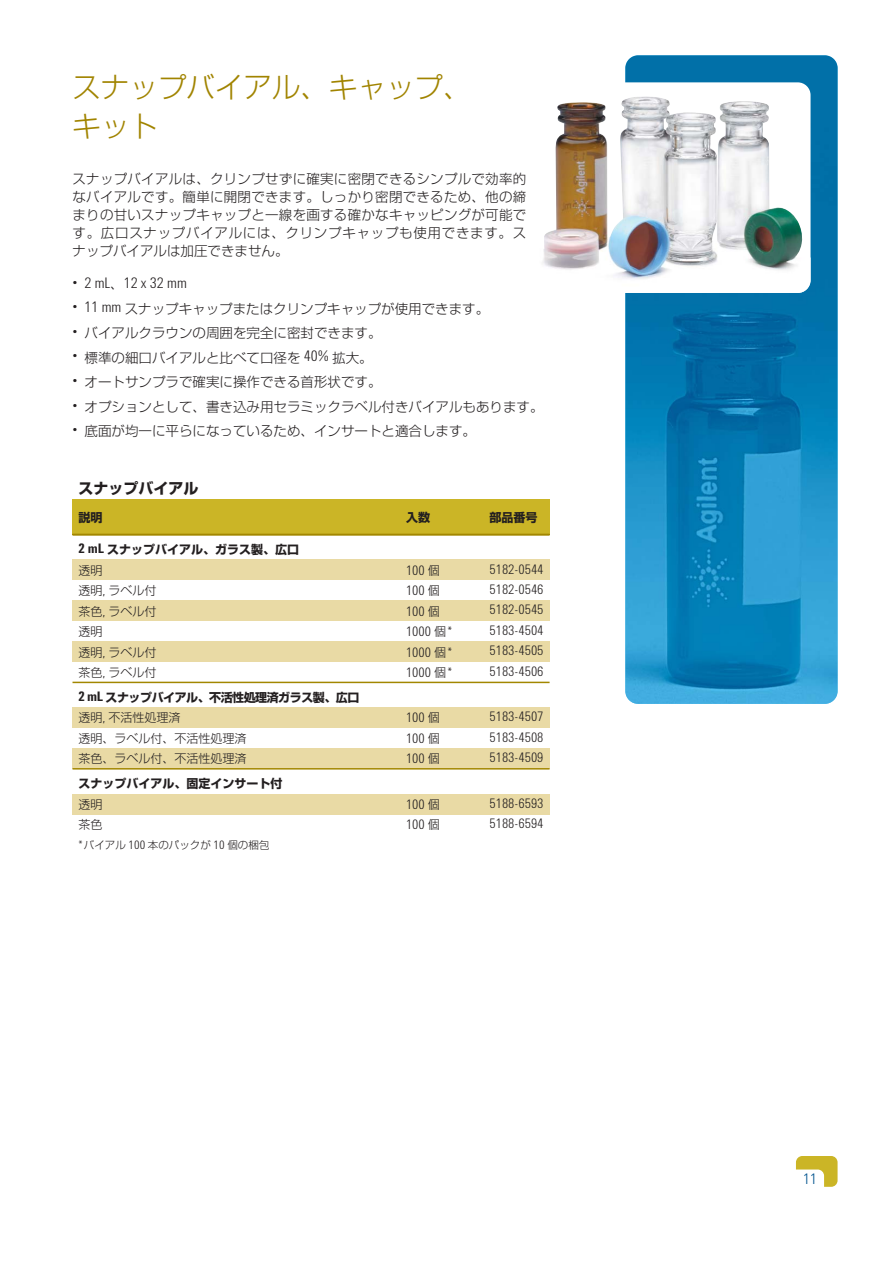
<style>
.page{position:relative;width:893px;height:1263px;background:#fff}
.page>*{position:absolute;margin:0;border:0;box-sizing:border-box;transform-origin:0 0}
.t1{font:300 28.5px/39px "Shin Go Pro";color:#a18400}
.t2{font:300 15px "Agilent Cond";color:#231f20}
.t3{font:700 15px "Shin Go Pro";color:#231f20}
.t4{font:300 15px "Agilent Cond";color:#00538e}
.t5{font:300 13.5px/18px "Shin Go Pro";color:#231f20;text-align:justify}
.t6{font:300 13.5px "Agilent Cond";color:#231f20}
.t7{font:300 12px "Shin Go Pro";color:#231f20}
.t8{font:700 12px/20.5px "Shin Go Pro";color:#231f20}
.t9{font:700 12px/20.5px "Shin Go Pro";letter-spacing:-.04em;color:#231f20}
.t10{font:300 10.5px "Shin Go Pro";color:#231f20}
.s1{font-family:"Agilent Cond";font-size:15px}
.s2{font-family:"Agilent Cond";font-size:13.5px}
.s3{font-weight:300}
.s4{font-family:"Shin Go Pro";font-size:12px}
.s5{font-family:"Agilent Cond";font-weight:300;font-size:13.5px}
.s6{font-family:"Agilent Cond";font-size:12px}
</style>
<div class="page">
<img style="left:625px;top:55px;width:212px;height:649px;border-radius:13px">
<div style="left:536px;top:82px;width:274px;height:211px;background:#fff;border-radius:13px"></div>
<img style="left:542px;top:96px;width:268px;height:197px">
<div style="left:796px;top:1156px;width:41px;height:31px;background:#cbb526;border-radius:6px"></div>
<div style="left:782px;top:1170px;width:42px;height:30px;background:#fff;border-radius:6px"></div>
<div style="left:73px;top:499px;width:360px;height:36px;background:#cbb526"></div>
<div style="left:406px;top:499px;width:90px;height:36px;background:#cbb526"></div>
<div style="left:489px;top:499px;width:60px;height:36px;background:#cbb526"></div>
<div style="left:73px;top:560px;width:360px;height:20px;background:#e9daa5"></div>
<div style="left:406px;top:560px;width:90px;height:20px;background:#e9daa5"></div>
<div style="left:489px;top:560px;width:60px;height:20px;background:#e9daa5"></div>
<div style="left:73px;top:601px;width:360px;height:20px;background:#e9daa5"></div>
<div style="left:406px;top:601px;width:90px;height:20px;background:#e9daa5"></div>
<div style="left:489px;top:601px;width:60px;height:20px;background:#e9daa5"></div>
<div style="left:73px;top:641px;width:360px;height:21px;background:#e9daa5"></div>
<div style="left:406px;top:641px;width:90px;height:21px;background:#e9daa5"></div>
<div style="left:489px;top:641px;width:60px;height:21px;background:#e9daa5"></div>
<div style="left:73px;top:707px;width:360px;height:21px;background:#e9daa5"></div>
<div style="left:406px;top:707px;width:90px;height:21px;background:#e9daa5"></div>
<div style="left:489px;top:707px;width:60px;height:21px;background:#e9daa5"></div>
<div style="left:73px;top:748px;width:360px;height:21px;background:#e9daa5"></div>
<div style="left:406px;top:748px;width:90px;height:21px;background:#e9daa5"></div>
<div style="left:489px;top:748px;width:60px;height:21px;background:#e9daa5"></div>
<div style="left:73px;top:794px;width:360px;height:20px;background:#e9daa5"></div>
<div style="left:406px;top:794px;width:90px;height:20px;background:#e9daa5"></div>
<div style="left:489px;top:794px;width:60px;height:20px;background:#e9daa5"></div>
<hr style="left:73px;top:534px;width:476px;height:1px;background:#a28700">
<hr style="left:73px;top:682px;width:476px;height:1px;background:#a28700">
<hr style="left:73px;top:768px;width:476px;height:2px;background:#a28700">
<h1 class="t1" style="left:73px;top:72px;width:400px">スナップバイアル、キャップ、キット</h1>
<p class="t5" style="left:73px;top:172px;width:455px">スナップバイアルは、クリンプせずに確実に密閉できるシンプルで効率的なバイアルです。簡単に開閉できます。しっかり密閉できるため、他の締まりの甘いスナップキャップと一線を画する確かなキャッピングが可能です。広口スナップバイアルには、クリンプキャップも使用できます。スナップバイアルは加圧できません。</p>
<p class="t2" style="left:73px;top:277px;width:116px">• 2 mL<sub>、</sub>12 x 32 mm</p>
<p class="t5" style="left:73px;top:302px;width:418px"><span class="s1">• 11 mm</span> スナップキャップまたはクリンプキャップが使用できます。</p>
<p class="t5" style="left:73px;top:326px;width:310px"><span class="s1">•</span> バイアルクラウンの周囲を完全に密封できます。</p>
<p class="t5" style="left:73px;top:351px;width:302px"><span class="s1">•</span> 標準の細口バイアルと比べて口径を <span class="s1">40%</span> 拡大。</p>
<p class="t5" style="left:73px;top:375px;width:310px"><span class="s1">•</span> オートサンプラで確実に操作できる首形状です。</p>
<p class="t5" style="left:73px;top:400px;width:472px"><span class="s1">•</span> オプションとして、書き込み用セラミックラベル付きバイアルもあります。</p>
<p class="t5" style="left:73px;top:424px;width:405px"><span class="s1">•</span> 底面が均一に平らになっているため、インサートと適合します。</p>
<p class="t3" style="left:79px;top:482px;width:121px">スナップバイアル</p>
<p class="t8" style="left:79px;top:509px;width:25px">説明</p>
<p class="t8" style="left:406px;top:509px;width:25px">入数</p>
<p class="t8" style="left:489px;top:509px;width:49px">部品番号</p>
<p class="t8" style="left:79px;top:541px;width:222px"><span class="s2">2 mL</span> スナップバイアル、ガラス製、広口<span class="s3">透明</span></p>
<p class="t6" style="left:406px;top:565px;width:35px">100 <span class="s4">個</span></p>
<p class="t6" style="left:489px;top:564px;width:56px">5182-0544</p>
<p class="t7" style="left:79px;top:586px;width:79px">透明<span class="s2">,</span> ラベル付</p>
<p class="t6" style="left:406px;top:585px;width:35px">100 <span class="s4">個</span></p>
<p class="t6" style="left:489px;top:584px;width:56px">5182-0546</p>
<p class="t7" style="left:79px;top:607px;width:79px">茶色<span class="s2">,</span> ラベル付</p>
<p class="t6" style="left:406px;top:606px;width:35px">100 <span class="s4">個</span></p>
<p class="t6" style="left:489px;top:605px;width:56px">5182-0545</p>
<p class="t7" style="left:79px;top:627px;width:25px">透明</p>
<p class="t6" style="left:406px;top:626px;width:48px">1000 <span class="s4">個</span>*</p>
<p class="t6" style="left:489px;top:625px;width:56px">5183-4504</p>
<p class="t7" style="left:79px;top:648px;width:79px">透明<span class="s2">,</span> ラベル付</p>
<p class="t6" style="left:406px;top:647px;width:48px">1000 <span class="s4">個</span>*</p>
<p class="t6" style="left:489px;top:646px;width:56px">5183-4505</p>
<p class="t7" style="left:79px;top:668px;width:79px">茶色<span class="s2">,</span> ラベル付</p>
<p class="t6" style="left:406px;top:667px;width:48px">1000 <span class="s4">個</span>*</p>
<p class="t6" style="left:489px;top:666px;width:56px">5183-4506</p>
<p class="t9" style="left:79px;top:689px;width:282px"><span class="s2">2 mL</span> スナップバイアル、不活性処理済ガラス製、広口<span class="s3">透明</span><span class="s5">,</span> <span class="s3">不活性処理済</span></p>
<p class="t6" style="left:406px;top:713px;width:35px">100 <span class="s4">個</span></p>
<p class="t6" style="left:489px;top:712px;width:56px">5183-4507</p>
<p class="t7" style="left:79px;top:734px;width:169px">透明、ラベル付、不活性処理済</p>
<p class="t6" style="left:406px;top:733px;width:35px">100 <span class="s4">個</span></p>
<p class="t6" style="left:489px;top:732px;width:56px">5183-4508</p>
<p class="t7" style="left:79px;top:754px;width:169px">茶色、ラベル付、不活性処理済</p>
<p class="t6" style="left:406px;top:754px;width:35px">100 <span class="s4">個</span></p>
<p class="t6" style="left:489px;top:753px;width:56px">5183-4509</p>
<p class="t8" style="left:79px;top:775px;width:205px">スナップバイアル、固定インサート付</p>
<p class="t7" style="left:79px;top:800px;width:25px">透明</p>
<p class="t6" style="left:406px;top:799px;width:35px">100 <span class="s4">個</span></p>
<p class="t6" style="left:489px;top:798px;width:56px">5188-6593</p>
<p class="t7" style="left:79px;top:820px;width:25px">茶色</p>
<p class="t6" style="left:406px;top:820px;width:35px">100 <span class="s4">個</span></p>
<p class="t6" style="left:489px;top:818px;width:56px">5188-6594</p>
<p class="t10" style="left:79px;top:841px;width:192px"><span class="s6">*</span>バイアル <span class="s6">100</span> 本のパックが <span class="s6">10</span> 個の梱包</p>
<p class="t4" style="left:803px;top:1173px;width:15px">11</p>
</div>
